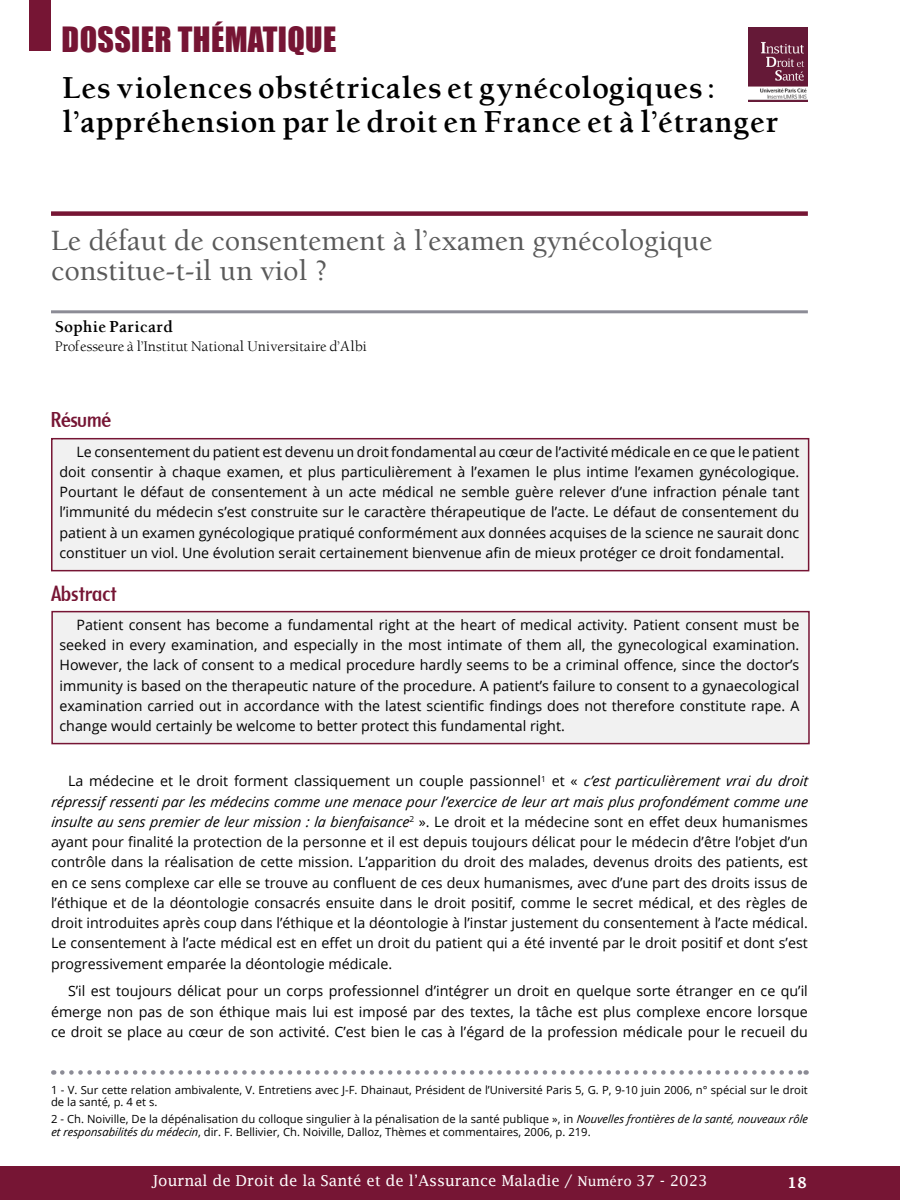
<style>
.page{position:relative;width:900px;height:1200px;background:#fff}
.page>*{position:absolute;margin:0;border:0;box-sizing:border-box;transform-origin:0 0}
.t1{font:31.95px "Impact";letter-spacing:.01em;color:#761534}
.RTDS_TC2{font:500 30px/30px "Berkeley";color:#5a5a5a}
.t2{font:700 28.5px/34.2px "Berkeley Oldstyle";color:#000}
.RTDS_TA1{font:24px "Berkeley";color:#761534}
.t3{font:15px "Lucida Fax";color:#fff}
.RTDS_ANP{font:700 15px "Berkeley Oldstyle";color:#000}
.t4{font:600 15px "Lucida Fax";color:#fff}
.RTDS_Texte{font:14.25px/20.2px "Open Sans";color:#000;text-align:justify}
.RTDS_AF{font:13.5px "Berkeley Oldstyle";color:#000}
.t5{font:13.5px "Lucida Fax";color:#fff}
.RTDS_Note{font:11.25px/12.8px "Open Sans";color:#000}
.s1{font-style:italic}
</style>
<div class="page">
<div style="left:0;top:1167px;width:900px;height:33px;background:#761534"></div>
<div style="left:30px;top:0;width:21px;height:51px;background:#761534"></div>
<img style="left:749px;top:27px;width:58px;height:75px">
<div style="left:51px;top:611px;width:759px;height:133px;background:#f1f1f1;border:2px solid #761534"></div>
<div style="left:51px;top:438px;width:758px;height:133px;background:#f1f1f1;border:2px solid #761534"></div>
<div style="left:51px;top:211px;width:757px;height:5px;background:#761534"></div>
<hr style="left:51px;top:310px;width:757px;height:3px;background:#8c8c96">
<svg style="left:62px;top:1070px;width:745px;height:5px"></svg>
<h1 class="t1" style="left:62px;top:14px;width:276px">DOSSIER THÉMATIQUE</h1>
<h3 class="t2" style="left:62px;top:71px;width:718px">Les violences obstétricales et gynécologiques : l’appréhension par le droit en France et à l’étranger</h3>
<p class="RTDS_TC2" style="left:51px;top:226px;width:663px">Le défaut de consentement à l’examen gynécologique constitue-t-il un viol ?</p>
<p class="RTDS_ANP" style="left:55px;top:318px;width:120px">Sophie Paricard</p>
<p class="RTDS_AF" style="left:55px;top:338px;width:313px">Professeure à l’Institut National Universitaire d’Albi</p>
<p class="RTDS_TA1" style="left:51px;top:408px;width:62px">Résumé</p>
<p class="RTDS_Texte" style="left:60px;top:441px;width:741px;text-indent:17px">Le consentement du patient est devenu un droit fondamental au cœur de l’activité médicale en ce que le patient doit consentir à chaque examen, et plus particulièrement à l’examen le plus intime l’examen gynécologique.<br>Pourtant le défaut de consentement à un acte médical ne semble guère relever d’une infraction pénale tant l’immunité du médecin s’est construite sur le caractère thérapeutique de l’acte. Le défaut de consentement du patient à un examen gynécologique pratiqué conformément aux données acquises de la science ne saurait donc constituer un viol. Une évolution serait certainement bienvenue afin de mieux protéger ce droit fondamental.</p>
<p class="RTDS_TA1" style="left:51px;top:582px;width:68px">Abstract</p>
<p class="RTDS_Texte" style="left:60px;top:614px;width:741px;text-indent:17px">Patient consent has become a fundamental right at the heart of medical activity. Patient consent must be seeked in every examination, and especially in the most intimate of them all, the gynecological examination.<br>However, the lack of consent to a medical procedure hardly seems to be a criminal offence, since the doctor’s immunity is based on the therapeutic nature of the procedure. A patient’s failure to consent to a gynaecological examination carried out in accordance with the latest scientific findings does not therefore constitute rape. A change would certainly be welcome to better protect this fundamental right.</p>
<p class="RTDS_Texte" style="left:51px;top:771px;width:760px;text-indent:17px">La médecine et le droit forment classiquement un couple passionnel<sup>1</sup> et « <span class="s1">c’est particulièrement vrai du droit répressif ressenti par les médecins comme une menace pour l’exercice de leur art mais plus profondément comme une insulte au sens premier de leur mission : la bienfaisance</span><sup>2</sup> ». Le droit et la médecine sont en effet deux humanismes ayant pour finalité la protection de la personne et il est depuis toujours délicat pour le médecin d’être l’objet d’un contrôle dans la réalisation de cette mission. L’apparition du droit des malades, devenus droits des patients, est en ce sens complexe car elle se trouve au confluent de ces deux humanismes, avec d’une part des droits issus de l’éthique et de la déontologie consacrés ensuite dans le droit positif, comme le secret médical, et des règles de droit introduites après coup dans l’éthique et la déontologie à l’instar justement du consentement à l’acte médical.<br>Le consentement à l’acte médical est en effet un droit du patient qui a été inventé par le droit positif et dont s’est progressivement emparée la déontologie médicale.</p>
<p class="RTDS_Texte" style="left:51px;top:981px;width:758px;text-indent:17px">S’il est toujours délicat pour un corps professionnel d’intégrer un droit en quelque sorte étranger en ce qu’il émerge non pas de son éthique mais lui est imposé par des textes, la tâche est plus complexe encore lorsque ce droit se place au cœur de son activité. C’est bien le cas à l’égard de la profession médicale pour le recueil du</p>
<p class="RTDS_Note" style="left:51px;top:1083px;width:758px">1 - V. Sur cette relation ambivalente, V. Entretiens avec J-F. Dhainaut, Président de l’Université Paris 5, G. P, 9-10 juin 2006, n° spécial sur le droit de la santé, p. 4 et s.</p>
<p class="RTDS_Note" style="left:51px;top:1113px;width:760px">2 - Ch. Noiville, De la dépénalisation du colloque singulier à la pénalisation de la santé publique », in <span class="s1">Nouvelles frontières de la santé, nouveaux rôle et responsabilités du médecin</span>, dir. F. Bellivier, Ch. Noiville, Dalloz, Thèmes et commentaires, 2006, p. 219.</p>
<p class="t3" style="left:152px;top:1172px;width:422px">Journal de Droit de la S nté et de l’Assurance Maladie /</p>
<p class="t3" style="left:636px;top:1172px;width:73px">37 - 20 3</p>
<p class="t5" style="left:577px;top:1173px;width:56px">Numéro</p>
<p class="t3" style="left:172px;top:1173px;width:422px">Journal de Droit de la Santé et de l’Assurance Maladie /</p>
<p class="t3" style="left:656px;top:1173px;width:73px">19 - 2018</p>
<p class="t4" style="left:787px;top:1174px;width:21px">18</p>
<p class="t5" style="left:597px;top:1175px;width:56px">Numéro</p>
</div>
